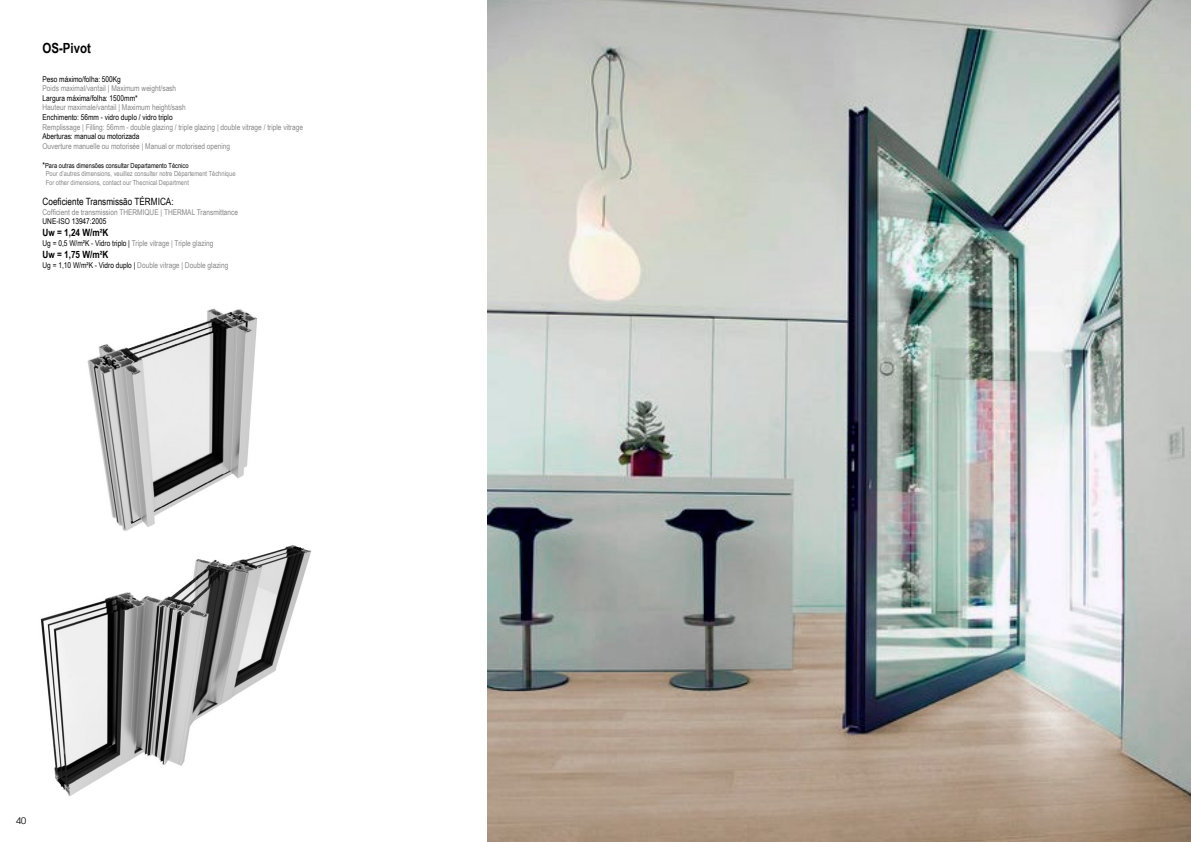
<style>
.page{position:relative;width:1191px;height:842px;background:#fff}
.page>*{position:absolute;margin:0;border:0;box-sizing:border-box;transform-origin:0 0}
.t1{font:700 14px "Arial Narrow";color:#000}
.t2{font:10px "Arial Narrow";color:#000}
.t3{font:700 10px "Arial Narrow";color:#000}
.t4{font:9px "Avant Garde";color:#000}
.t5{font:8px "Arial Narrow";color:#878787}
.t6{font:8px "Arial Narrow";color:#000}
.t7{font:7px/8.4px "Arial Narrow";color:#878787}
.s1{font-size:8px;color:#000}
.s2{color:#000}
</style>
<div class="page">
<img style="left:87px;top:308px;width:170px;height:223px">
<img style="left:40px;top:545px;width:272px;height:251px">
<img style="left:488px;top:0;width:703px;height:842px">
<h1 class="t1" style="left:43px;top:37px;width:50px">OS-Pivot</h1>
<p class="t6" style="left:43px;top:73px;width:80px">Peso máximo/folha: 500Kg</p>
<p class="t5" style="left:43px;top:82px;width:135px">Poids maximal/vantail | Maximum weight/sash</p>
<p class="t6" style="left:43px;top:92px;width:97px">Largura máxima/folha: 1500mm*</p>
<p class="t5" style="left:43px;top:102px;width:145px">Hauteur maximale/vantail | Maximum height/sash</p>
<p class="t6" style="left:43px;top:111px;width:132px">Enchimento: 56mm - vidro duplo / vidro triplo</p>
<p class="t5" style="left:43px;top:121px;width:262px">Remplissage | Filling: 56mm - double glazing / triple glazing | double vitrage / triple vitrage</p>
<p class="t6" style="left:43px;top:130px;width:98px">Aberturas: manual ou motorizada</p>
<p class="t5" style="left:43px;top:140px;width:189px">Ouverture manuelle ou motorisée | Manual or motorised opening</p>
<p class="t7" style="left:46px;top:161px;width:191px;text-indent:-3px"><span class="s1">*</span><span class="s2">Para outras dimensões consultar Departamento Técnico<br></span>Pour d’autres dimensions, veuillez consulter notre Département Téchnique<br>For other dimensions, contact our Thecnical Department</p>
<p class="t2" style="left:43px;top:194px;width:133px">Coeficiente Transmissão TÉRMICA:</p>
<p class="t5" style="left:43px;top:206px;width:197px">Cofficient de transmission THERMIQUE | THERMAL Transmittance</p>
<p class="t6" style="left:43px;top:216px;width:65px">UNE-ISO 13947:2005</p>
<p class="t3" style="left:43px;top:225px;width:67px">Uw = 1,24 W/m²K</p>
<p class="t5" style="left:43px;top:237px;width:172px"><span class="s2">Ug = 0,5 W/m²K - Vidro triplo |</span> Triple vitrage | Triple glazing</p>
<p class="t3" style="left:43px;top:247px;width:67px">Uw = 1,75 W/m²K</p>
<p class="t5" style="left:43px;top:259px;width:187px"><span class="s2">Ug = 1,10 W/m²K - Vidro duplo |</span> Double vitrage | Double glazing</p>
<p class="t4" style="left:16px;top:815px;width:11px">40</p>
</div>
